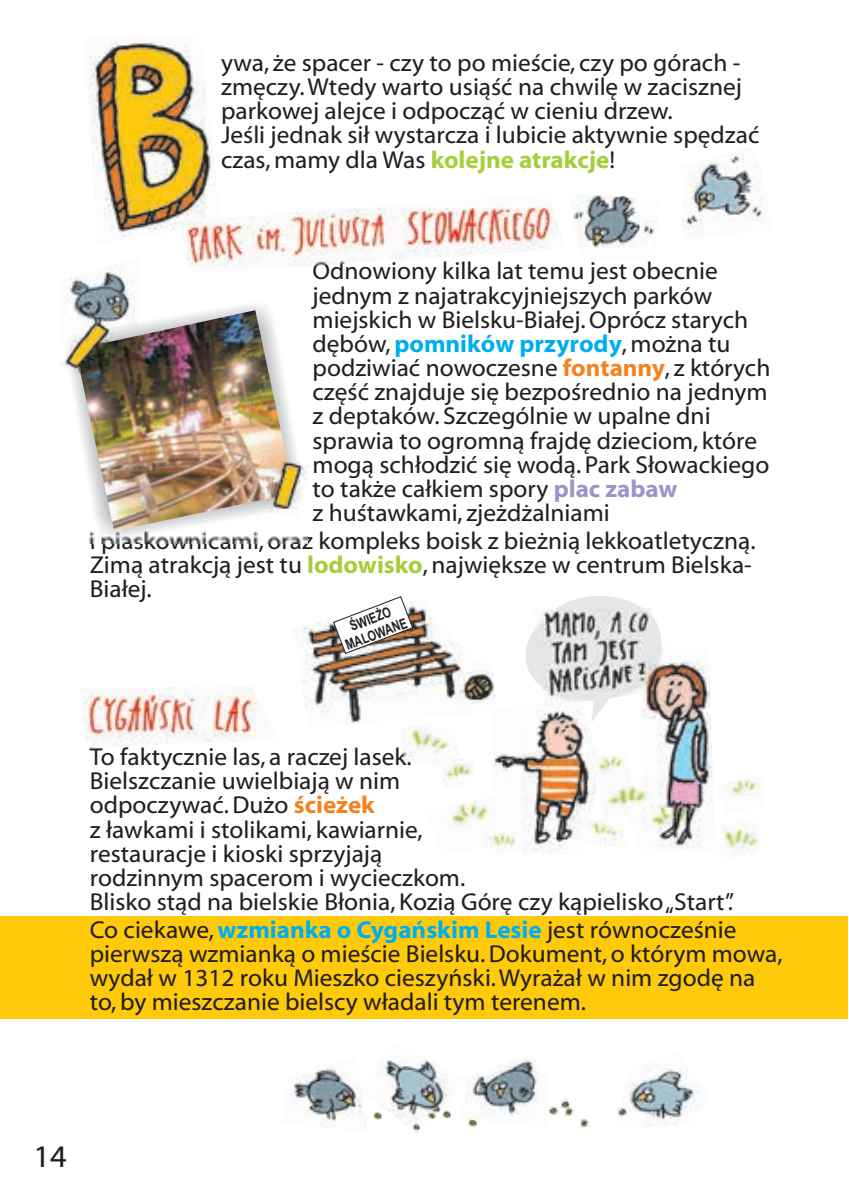
<style>
.page{position:relative;width:849px;height:1196px;background:#fff}
.page>*{position:absolute;margin:0;border:0;box-sizing:border-box;transform-origin:0 0}
.t1{font:31.5px "Myriad Web Pro";color:#231f20}
.t2{font:24.5px/24.2px "Myriad Web Pro";color:#231f20}
.t3{font:700 14.53px/16.1px "Arial";color:#231f20;scale:.76 1}
.t4{font:11.38px "Myriad Pro";color:#231f20}
.s1{font-weight:700;color:#a6ce39}
.s2{font-weight:700;color:#00aeef}
.s3{font-weight:700;color:#f58220}
.s4{font-weight:700;color:#9a94c8}
</style>
<div class="page">
<div style="left:1px;top:916px;width:846px;height:102px;background:#feca0a"></div>
<img style="left:89px;top:35px;width:126px;height:205px">
<img style="left:180px;top:193px;width:378px;height:74px">
<img style="left:71px;top:305px;width:236px;height:238px">
<img style="left:80px;top:687px;width:190px;height:61px">
<img style="left:573px;top:195px;width:83px;height:53px">
<img style="left:112px;top:264px;width:29px;height:46px">
<img style="left:645px;top:1068px;width:57px;height:58px">
<img style="left:373px;top:1060px;width:78px;height:73px">
<img style="left:293px;top:1067px;width:73px;height:63px">
<img style="left:466px;top:1059px;width:72px;height:68px">
<img style="left:683px;top:148px;width:79px;height:86px">
<svg style="left:617px;top:1071px;width:82px;height:48px"></svg>
<svg style="left:548px;top:1098px;width:43px;height:30px"></svg>
<img style="left:447px;top:799px;width:42px;height:28px">
<img style="left:724px;top:824px;width:35px;height:30px">
<img style="left:402px;top:728px;width:53px;height:35px">
<img style="left:294px;top:626px;width:200px;height:102px">
<img style="left:490px;top:698px;width:87px;height:155px">
<img style="left:717px;top:779px;width:43px;height:17px">
<img style="left:486px;top:828px;width:35px;height:25px">
<img style="left:438px;top:758px;width:36px;height:31px">
<svg style="left:494px;top:596px;width:168px;height:241px"></svg>
<img style="left:639px;top:644px;width:74px;height:205px">
<img style="left:75px;top:310px;width:219px;height:221px">
<svg style="left:67px;top:272px;width:69px;height:95px"></svg>
<img style="left:60px;top:316px;width:55px;height:60px">
<img style="left:264px;top:461px;width:45px;height:55px">
<svg style="left:313px;top:596px;width:144px;height:122px"></svg>
<p class="t2" style="left:221px;top:53px;width:539px">ywa, ¿e spacer - czy to po mieœcie, czy po górach - zmêczy. Wtedy warto usi¹œæ na chwilê w zacisznej parkowej alejce i odpocz¹æ w cieniu drzew.<br>Jeœli jednak si³ wystarcza i lubicie aktywnie spêdzaæ czas, mamy dla Was <span class="s1">kolejne atrakcje</span>!</p>
<p class="t2" style="left:312px;top:261px;width:459px">Odnowiony kilka lat temu jest obecnie jednym z najatrakcyjniejszych parków miejskich w Bielsku-Bia³ej. Oprócz starych dêbów,<span class="s2">pomników przyrody</span> mo¿na tu podziwiaæ nowoczesne <span class="s3">fontanny</span>, z których czêœæ znajduje siê bezpoœrednio na jednym z deptaków. Szczególnie w upalne dni sprawia to ogromn¹ frajdê dzieciom, które mog¹ sch³odziæ siê wod¹. Park S³owackiego to tak¿e ca³kiem spory <span class="s4">plac zabaw<br></span>z huœtawkami, zje¿d¿alniami</p>
<p class="t2" style="left:90px;top:530px;width:667px">i piaskownicami, oraz kompleks boisk z bie¿ni¹ lekkoatletyczn¹.<br>Zim¹ atrakcj¹ jest tu <span class="s1">lodowisko</span>, najwiêksze w centrum Bielska-<br>Bia³ej.</p>
<p class="t2" style="left:621px;top:333px;width:7px">,</p>
<p class="t3" style="left:368px;top:612px;width:45px;text-indent:-21px;rotate:-21deg">ŒW ¯<br>W E</p>
<p class="t4" style="left:347px;top:617px;width:39px;rotate:-25deg">Œ IE¯O</p>
<p class="t4" style="left:344px;top:634px;width:60px;rotate:-25deg">M LOWANE</p>
<p class="t3" style="left:343px;top:639px;width:77px;rotate:-21deg">MALO AN</p>
<p class="t2" style="left:90px;top:746px;width:645px">To faktycznie las, a raczej lasek.<br>Bielszczanie uwielbiaj¹ w nim<br>odpoczywaæ. Du¿o <span class="s3">œcie¿ek<br></span>z ³awkami i stolikami, kawiarnie,<br>restauracje i kioski sprzyjaj¹<br>rodzinnym spacerom i wycieczkom.<br>Blisko st¹d na bielskie B³onia, Kozi¹ Górê czy k¹pielisko Start”.</p>
<p class="t2" style="left:90px;top:919px;width:694px">Co ciekawe,<span class="s2">wzmianka o Cygañskim Lesie</span> jest równoczeœnie pierwsz¹ wzmiank¹ o mieœcie Bielsku. Dokument, o którym mowa, wyda³ w 1312 roku Mieszko cieszyñski. Wyra¿a³ w nim zgodê na to, by mieszczanie bielscy w³adali tym terenem.</p>
<p class="t2" style="left:664px;top:906px;width:10px">“</p>
<p class="t1" style="left:33px;top:1143px;width:35px">14</p>
</div>
